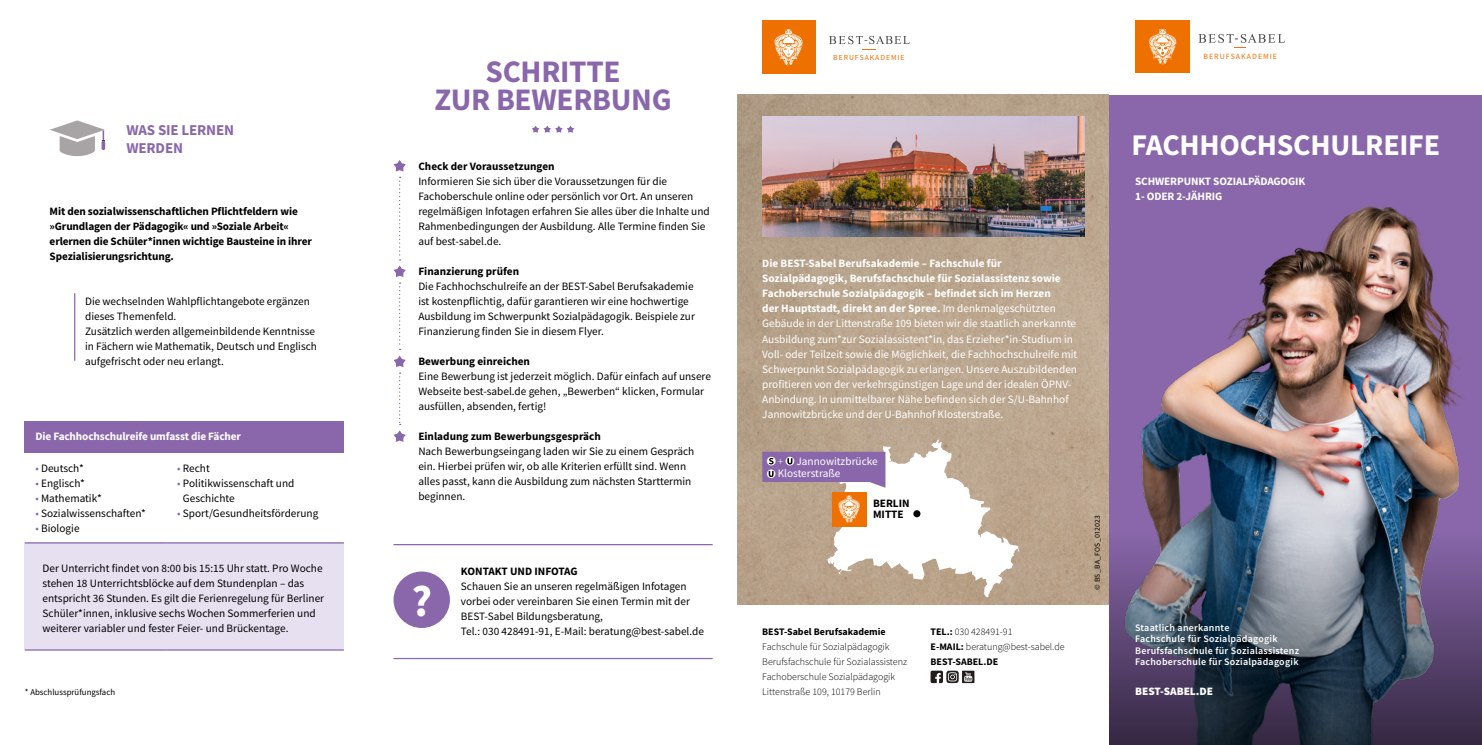
<style>
.page{position:relative;width:1482px;height:745px;background:#fff}
.page>*{position:absolute;margin:0;border:0;box-sizing:border-box;transform-origin:0 0}
.t1{font:700 44.75px "Source Sans Pro";color:#fff}
.t2{font:700 31.25px/27.5px "Source Sans Pro";letter-spacing:-.01em;color:#8967aa;text-align:center}
.t3{font:700 30px "Source Sans Pro";letter-spacing:-.01em;color:#fff}
.t4{font:700 15px/17.5px "Source Sans Pro";letter-spacing:-.01em;color:#8967aa}
.t5{font:900 11.38px "Source Sans Pro";color:#fff}
.t6{font:11.25px/15px "Source Sans Pro";color:#000}
.t7{font:11.25px/15px "Source Sans Pro";color:#fff}
.t8{font:700 11.25px/15px "Source Sans Pro";letter-spacing:-.01em;color:#000}
.t9{font:700 11.25px/15px "Source Sans Pro";letter-spacing:-.01em;color:#fff}
.t10{font:300 10px/15px "Source Sans Pro";color:#000}
.t11{font:600 10px/11.2px "Source Sans Pro";letter-spacing:.025em;color:#fff}
.t12{font:700 10px "Source Sans Pro";color:#000}
.t13{font:8.75px "Source Sans Pro";color:#000}
.t14{font:7.88px "Source Sans Pro";letter-spacing:.125em;color:#ee7100}
.t15{font:7.62px "Source Sans Pro";letter-spacing:.125em;color:#ee7100}
.t16{font:7.5px "Source Sans Pro";letter-spacing:.025em;color:#000}
.s1{color:#8967aa}
.s2{font-weight:700}
.s3{font-weight:300}
</style>
<div class="page">
<div style="left:930px;top:670px;width:12px;height:12px;background:#231e1b;border-radius:2px"></div>
<svg style="left:935px;top:670px;width:39px;height:12px"></svg>
<img style="left:737px;top:94px;width:372px;height:510px">
<img style="left:762px;top:116px;width:322px;height:120px">
<svg style="left:829px;top:36px;width:80px;height:14px"></svg>
<div style="left:762px;top:21px;width:53px;height:53px;background:#ee7100"></div>
<svg style="left:774px;top:29px;width:29px;height:37px"></svg>
<svg style="left:762px;top:439px;width:257px;height:157px"></svg>
<div style="left:393px;top:571px;width:57px;height:56px;background:#8967aa;border-radius:50%"></div>
<div style="left:25px;top:421px;width:319px;height:32px;background:#8967aa"></div>
<div style="left:25px;top:542px;width:319px;height:107px;background:#e6e0f0"></div>
<hr style="left:25px;top:542px;width:142px;height:1px;background:#8967aa">
<hr style="left:167px;top:542px;width:177px;height:1px;background:#8967aa">
<hr style="left:25px;top:649px;width:142px;height:1px;background:#8967aa">
<hr style="left:167px;top:649px;width:177px;height:1px;background:#8967aa">
<svg style="left:50px;top:120px;width:55px;height:36px"></svg>
<hr style="left:74px;top:293px;width:1px;height:67px;background:#8967aa">
<hr style="left:393px;top:543px;width:319px;height:2px;background:#8967aa">
<hr style="left:393px;top:657px;width:319px;height:1px;background:#8967aa">
<svg style="left:532px;top:125px;width:42px;height:8px"></svg>
<svg style="left:393px;top:160px;width:13px;height:281px"></svg>
<div style="left:1109px;top:94px;width:372px;height:650px;background:#8967aa"></div>
<img style="left:1140px;top:206px;width:325px;height:326px">
<div style="left:1135px;top:20px;width:54px;height:53px;background:#ee7100"></div>
<svg style="left:1149px;top:29px;width:27px;height:36px"></svg>
<svg style="left:1198px;top:34px;width:86px;height:14px"></svg>
<svg style="left:1109px;top:532px;width:372px;height:212px;background:#4d4f67"></svg>
<h3 class="t4" style="left:126px;top:121px;width:109px">WAS SIE LERNEN<br>WERDEN</h3>
<p class="t8" style="left:50px;top:203px;width:264px">Mit den sozialwissenschaftlichen Pflichtfeldern wie »Grundlagen der Pädagogik« und »Soziale Arbeit« erlernen die Schüler*innen wichtige Bausteine in ihrer Spezialisierungsrichtung.</p>
<p class="t6" style="left:85px;top:293px;width:233px">Die wechselnden Wahlpflichtangebote ergänzen dieses Themenfeld.<br>Zusätzlich werden allgemeinbildende Kenntnisse in Fächern wie Mathematik, Deutsch und Englisch aufgefrischt oder neu erlangt.</p>
<p class="t9" style="left:35px;top:428px;width:207px">Die Fachhochschulreife umfasst die Fächer</p>
<p class="t6" style="left:35px;top:460px;width:50px"><span class="s1">•</span> Deutsch*</p>
<p class="t6" style="left:35px;top:475px;width:51px"><span class="s1">•</span> Englisch*</p>
<p class="t6" style="left:35px;top:490px;width:68px"><span class="s1">•</span> Mathematik*</p>
<p class="t6" style="left:35px;top:505px;width:112px"><span class="s1">•</span> Sozialwissenschaften*</p>
<p class="t6" style="left:35px;top:520px;width:46px"><span class="s1">•</span> Biologie</p>
<p class="t6" style="left:177px;top:460px;width:34px"><span class="s1">•</span> Recht</p>
<p class="t6" style="left:183px;top:475px;width:113px;text-indent:-6px"><span class="s1">•</span> Politikwissenschaft und<br>Geschichte</p>
<p class="t6" style="left:177px;top:505px;width:143px"><span class="s1">•</span> Sport/Gesundheitsförderung</p>
<p class="t6" style="left:43px;top:560px;width:283px">Der Unterricht findet von 8:00 bis 15:15 Uhr statt. Pro Woche stehen 18 Unterrichtsblöcke auf dem Stundenplan – das entspricht 36 Stunden. Es gilt die Ferienregelung für Berliner Schüler*innen, inklusive sechs Wochen Sommerferien und weiterer variabler und fester Feier- und Brückentage.</p>
<p class="t13" style="left:25px;top:685px;width:92px">* Abschlussprüfungsfach</p>
<h2 class="t2" style="left:434px;top:58px;width:239px">SCHRITTE<br>ZUR BEWERBUNG</h2>
<p class="t8" style="left:418px;top:158px;width:138px">Check der Voraussetzungen</p>
<p class="t6" style="left:418px;top:173px;width:293px">Informieren Sie sich über die Voraussetzungen für die Fachoberschule online oder persönlich vor Ort. An unseren regelmäßigen Infotagen erfahren Sie alles über die Inhalte und Rahmenbedingungen der Ausbildung. Alle Termine finden Sie auf best-sabel.de.</p>
<p class="t8" style="left:418px;top:263px;width:102px">Finanzierung prüfen</p>
<p class="t6" style="left:418px;top:278px;width:278px">Die Fachhochschulreife an der BEST-Sabel Berufsakademie ist kostenpflichtig, dafür garantieren wir eine hochwertige Ausbildung im Schwerpunkt Sozialpädagogik. Beispiele zur Finanzierung finden Sie in diesem Flyer.</p>
<p class="t8" style="left:418px;top:353px;width:113px">Bewerbung einreichen</p>
<p class="t6" style="left:418px;top:368px;width:294px">Eine Bewerbung ist jederzeit möglich. Dafür einfach auf unsere<br>Webseite best-sabel.de gehen, „Bewerben“ klicken, Formular ausfüllen, absenden, fertig!</p>
<p class="t8" style="left:418px;top:428px;width:184px">Einladung zum Bewerbungsgespräch</p>
<p class="t6" style="left:418px;top:443px;width:277px">Nach Bewerbungseingang laden wir Sie zu einem Gespräch ein. Hierbei prüfen wir, ob alle Kriterien erfüllt sind. Wenn alles passt, kann die Ausbildung zum nächsten Starttermin beginnen.</p>
<h1 class="t1" style="left:411px;top:570px;width:22px">?</h1>
<p class="t8" style="left:461px;top:563px;width:118px">KONTAKT UND INFOTAG</p>
<p class="t6" style="left:461px;top:578px;width:244px">Schauen Sie an unseren regelmäßigen Infotagen vorbei oder vereinbaren Sie einen Termin mit der BEST-Sabel Bildungsberatung,<br>Tel.: 030 428491-91, E-Mail: beratung@best-sabel.de</p>
<p class="t15" style="left:833px;top:53px;width:73px">BERUFSAKADEMIE</p>
<p class="t7" style="left:762px;top:256px;width:317px"><span class="s2">Die BEST-Sabel Berufsakademie – Fachschule für Sozialpädagogik, Berufsfachschule für Sozialassistenz sowie Fachoberschule Sozialpädagogik – befindet sich im Herzen<br>der Hauptstadt, direkt an der Spree.</span> Im denkmalgeschützten Gebäude in der Littenstraße 109 bieten wir die staatlich anerkannte Ausbildung zum*zur Sozialassistent*in, das Erzieher*in-Studium in Voll- oder Teilzeit sowie die Möglichkeit, die Fachhochschulreife mit Schwerpunkt Sozialpädagogik zu erlangen. Unsere Auszubildenden profitieren von der verkehrsgünstigen Lage und der idealen ÖPNV-Anbindung. In unmittelbarer Nähe befinden sich der S/U-Bahnhof Jannowitzbrücke und der U-Bahnhof Klosterstraße.</p>
<p class="t7" style="left:777px;top:454px;width:102px;line-height:12.5px"><span class="s3">+</span> Jannowitzbrücke<br>Klosterstraße</p>
<p class="t8" style="left:873px;top:497px;width:38px;line-height:11.2px">BERLIN<br>MITTE</p>
<p class="t12" style="left:762px;top:625px;width:125px">BEST-Sabel Berufsakademie</p>
<p class="t10" style="left:762px;top:639px;width:146px">Fachschule für Sozialpädagogik Berufsfachschule für Sozialassistenz Fachoberschule Sozialpädagogik Littenstraße 109, 10179 Berlin</p>
<p class="t10" style="left:930px;top:624px;width:136px"><span class="s2">TEL.:</span> 030 428491-91<br><span class="s2">E-MAIL:</span> beratung@best-sabel.de<br><span class="s2">BEST-SABEL.DE</span></p>
<p class="t16" style="left:1092px;top:589px;width:76px;rotate:-90deg">© BS_BA_FOS_012023</p>
<p class="t14" style="left:1203px;top:51px;width:75px">BERUFSAKADEMIE</p>
<h3 class="t3" style="left:1131px;top:125px;width:310px">FACHHOCHSCHULREIFE</h3>
<p class="t9" style="left:1134px;top:174px;width:172px">SCHWERPUNKT SOZIALPÄDAGOGIK<br>1- ODER 2-JÄHRIG</p>
<p class="t11" style="left:1134px;top:621px;width:165px">Staatlich anerkannte<br>Fachschule für Sozialpädagogik Berufsfachschule für Sozialassistenz Fachoberschule für Sozialpädagogik</p>
<p class="t5" style="left:1134px;top:683px;width:79px">BEST-SABEL.DE</p>
</div>
